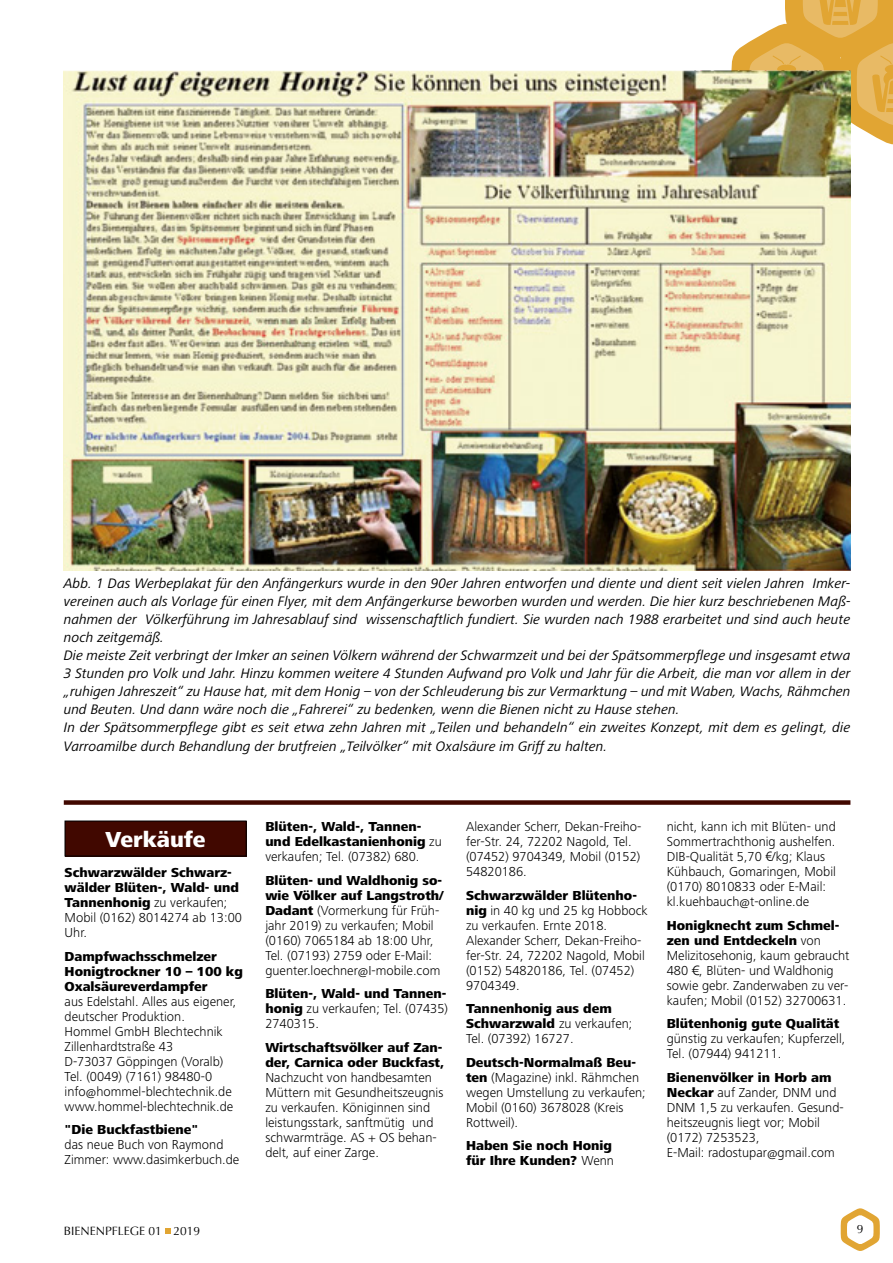
<style>
.page{position:relative;width:893px;height:1263px;background:#fff}
.page>*{position:absolute;margin:0;border:0;box-sizing:border-box;transform-origin:0 0}
.t1{font:800 22.5px "Frutiger Next LT";color:#fff}
.t2{font:italic 14.25px/18px "Frutiger Next LT";color:#000}
.t3{font:300 13.5px/15px "Frutiger Next LT";color:#000}
.t4{font:800 13.5px/15px "Frutiger Next LT";color:#000}
.t5{font:12px "Optima";color:#000}
.s1{font-weight:300}
.s2{font-weight:800}
.s3{font-family:"Frutiger LT Com";font-stretch:condensed}
.s4{font-family:"Frutiger LT Com"}
</style>
<div class="page">
<svg style="left:165px;top:1229px;width:5px;height:5px"></svg>
<svg style="left:840px;top:1208px;width:40px;height:43px"></svg>
<svg style="left:731px;top:0;width:162px;height:149px"></svg>
<hr style="left:889px;top:0;width:4px;height:40px;background:#e1a533">
<div style="left:65px;top:821px;width:181px;height:35px;background:#410800"></div>
<div style="left:65px;top:821px;width:182px;height:35px;border:1px solid #000"></div>
<img style="left:64px;top:68px;width:786px;height:503px">
<div style="left:64px;top:800px;width:786px;height:5px;background:#410800"></div>
<p class="t2" style="left:64px;top:574px;width:788px">Abb. 1 Das Werbeplakat für den Anfängerkurs wurde in den 90er Jahren entworfen und diente und dient seit vielen Jahren Imker&shy;vereinen auch als Vorlage für einen Flyer, mit dem Anfängerkurse beworben wurden und werden. Die hier kurz beschriebenen Maß&shy;nahmen der Völkerführung im Jahresablauf sind wissenschaftlich fundiert. Sie wurden nach 1988 erarbeitet und sind auch heute noch zeitgemäß.<br>Die meiste Zeit verbringt der Imker an seinen Völkern während der Schwarmzeit und bei der Spätsommerpflege und insgesamt etwa 3 Stunden pro Volk und Jahr. Hinzu kommen weitere 4 Stunden Aufwand pro Volk und Jahr für die Arbeit, die man vor allem in der „ruhigen Jahreszeit“ zu Hause hat, mit dem Honig – von der Schleuderung bis zur Vermarktung – und mit Waben, Wachs, Rähmchen und Beuten. Und dann wäre noch die „Fahrerei“ zu bedenken, wenn die Bienen nicht zu Hause stehen.<br>In der Spätsommerpflege gibt es seit etwa zehn Jahren mit „Teilen und behandeln“ ein zweites Konzept, mit dem es gelingt, die Varroamilbe durch Behandlung der brutfreien „Teilvölker“ mit Oxalsäure im Griff zu halten.</p>
<h1 class="t1" style="left:106px;top:827px;width:102px">Verkäufe</h1>
<p class="t4" style="left:65px;top:865px;width:179px">Schwarzwälder Schwarz&shy;wälder Blüten-, Wald- und<br>Tannenhonig <span class="s1">zu verkaufen;<br>Mobil (0162) 8014274 ab 13:00<br>Uhr.</span></p>
<p class="t4" style="left:65px;top:949px;width:180px">Dampfwachsschmelzer<br>Honigtrockner 10 – 100 kg<br>Oxalsäureverdampfer</p>
<p class="t3" style="left:65px;top:994px;width:173px">aus Edelstahl. Alles aus eigener, deutscher Produktion.<br>Hommel GmbH Blechtechnik<br>Zillenhardtstraße 43<br>D-73037 Göppingen (Voralb)<br>Tel. (0049) (7161) 98480-0 info@hommel-blechtechnik.de www.hommel-blechtechnik.de</p>
<p class="t4" style="left:65px;top:1122px;width:135px">"Die Buckfastbiene"</p>
<p class="t3" style="left:65px;top:1137px;width:176px">das neue Buch von Raymond<br>Zimmer: www.dasimkerbuch.de</p>
<p class="t4" style="left:265px;top:819px;width:178px">Blüten-, Wald-, Tannen&shy;und Edelkastanienhonig <span class="s1">zu verkaufen; Tel. (07382) 680.</span></p>
<p class="t3" style="left:265px;top:873px;width:180px"><span class="s2">Blüten- und Waldhonig so&shy;wie Völker auf Langstroth/<br>Dadant</span> (Vormerkung für Früh&shy;jahr 2019) zu verkaufen; Mobil (0160) 7065184 ab 18:00 Uhr,<br>Tel. (07193) 2759 oder E-Mail: guenter.loechner@I-mobile.com</p>
<p class="t3" style="left:265px;top:986px;width:184px;text-align:justify"><span class="s2">Blüten-, Wald- und Tannen&shy;honig</span> zu verkaufen; Tel. (07435)<br>2740315.</p>
<p class="t4" style="left:265px;top:1039px;width:181px">Wirtschaftsvölker auf Zan&shy;der, Carnica oder Buckfast,</p>
<p class="t3" style="left:265px;top:1070px;width:180px">Nachzucht von handbesamten<br>Müttern mit Gesundheitszeugnis zu verkaufen. Königinnen sind leistungsstark, sanftmütig und schwarmträge. AS + OS behan&shy;delt, auf einer Zarge.</p>
<p class="t3" style="left:466px;top:819px;width:177px">Alexander Scherr, Dekan-Freiho&shy;fer-Str. 24, 72202 Nagold, Tel. (07452) 9704349, Mobil (0152)<br>54820186.</p>
<p class="t3" style="left:466px;top:888px;width:183px"><span class="s2">Schwarzwälder Blütenho&shy;nig</span> in 40 kg und 25 kg Hobbock zu verkaufen. Ernte 2018.<br>Alexander Scherr, Dekan-Freiho&shy;fer-Str. 24, 72202 Nagold, Mobil (0152) 54820186, Tel. (07452)<br>9704349.</p>
<p class="t3" style="left:466px;top:1001px;width:168px"><span class="s2">Tannenhonig aus dem<br>Schwarzwald</span> zu verkaufen;<br>Tel. (07392) 16727.</p>
<p class="t3" style="left:466px;top:1054px;width:181px"><span class="s2">Deutsch-Normalmaß Beu&shy;ten</span> (Magazine) inkl. Rähmchen wegen Umstellung zu verkaufen;<br>Mobil (0160) 3678028 (Kreis<br>Rottweil).</p>
<p class="t4" style="left:466px;top:1138px;width:149px">Haben Sie noch Honig für Ihre Kunden? <span class="s1">Wenn</span></p>
<p class="t3" style="left:667px;top:819px;width:171px">nicht, kann ich mit Blüten- und<br>Sommertrachthonig aushelfen.<br>DIB-Qualität 5,70 <span class="s3">€</span>/kg; Klaus<br>Kühbauch, Gomaringen, Mobil (0170) 8010833 oder E-Mail: kl.kuehbauch@t-online.de</p>
<p class="t3" style="left:667px;top:917px;width:184px"><span class="s2">Honigknecht zum Schmel&shy;zen und Entdeckeln</span> von<br>Melizitosehonig, kaum gebraucht<br>480 <span class="s4">€</span>, Blüten- und Waldhonig sowie gebr. Zanderwaben zu ver&shy;kaufen; Mobil (0152) 32700631.</p>
<p class="t4" style="left:667px;top:1016px;width:174px">Blütenhonig gute Qualität</p>
<p class="t3" style="left:667px;top:1031px;width:180px">günstig zu verkaufen; Kupferzell,<br>Tel. (07944) 941211.</p>
<p class="t3" style="left:667px;top:1069px;width:179px"><span class="s2">Bienenvölker in Horb am<br>Neckar</span> auf Zander, DNM und<br>DNM 1,5 zu verkaufen. Gesund&shy;heitszeugnis liegt vor; Mobil (0172) 7253523,<br>E-Mail: radostupar@gmail.com</p>
<p class="t5" style="left:64px;top:1224px;width:138px">BIENENPFLEGE 01 2019</p>
<p class="t5" style="left:857px;top:1222px;width:8px">9</p>
</div>
